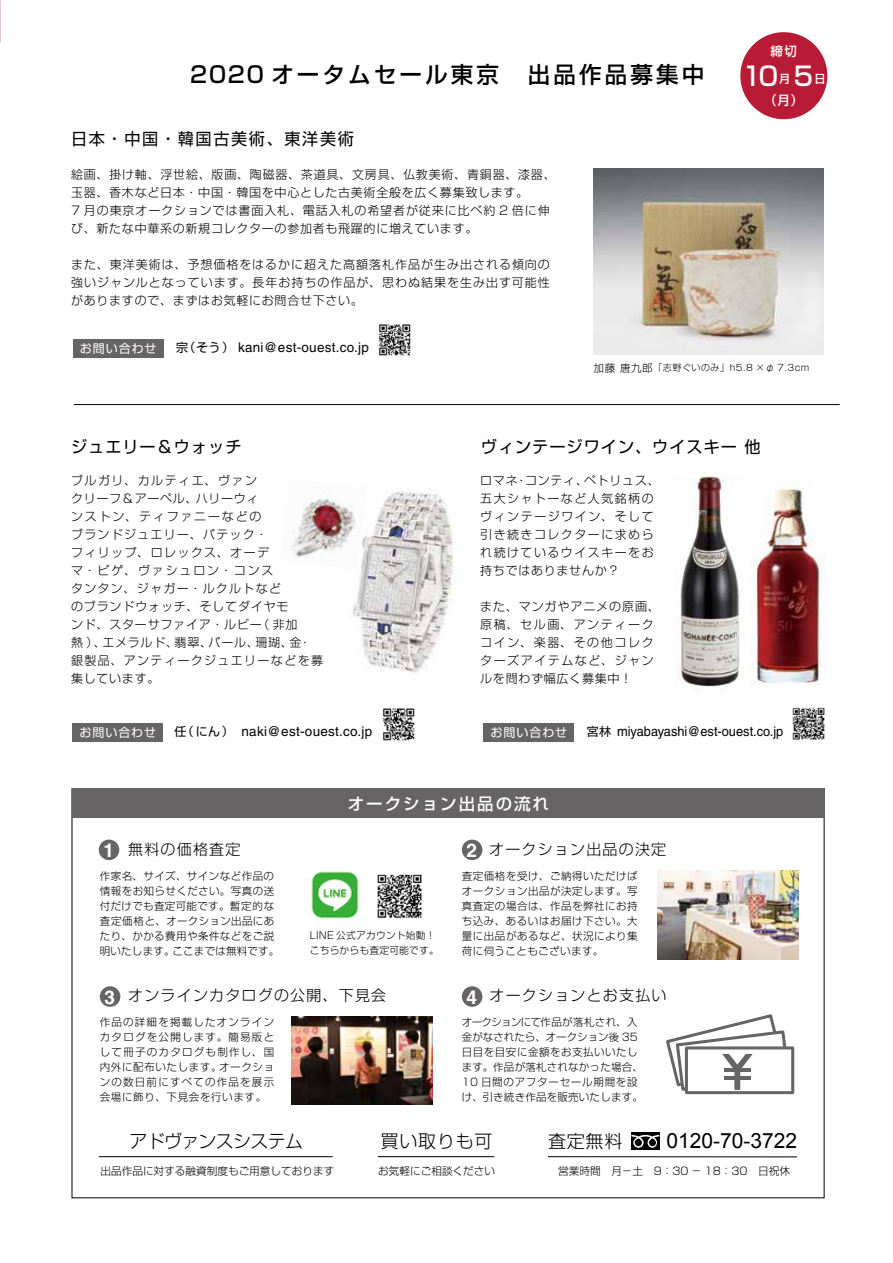
<style>
.page{position:relative;width:893px;height:1263px;background:#fff}
.page>*{position:absolute;margin:0;border:0;box-sizing:border-box;transform-origin:0 0}
.t1{font:500 25.95px "Shin Go Pr 5";color:#fff}
.t2{font:500 22.5px "Shin Go Pr 5";letter-spacing:.14em;color:#000}
.t3{font:21px "Arial";color:#000}
.t4{font:700 19.05px "Helvetica";color:#fff}
.t5{font:300 18px "Shin Go Pr 5";letter-spacing:-.04em;color:#000}
.t6{font:16.5px "Shin Go Pro";letter-spacing:.06em;color:#000}
.t7{font:16.5px "Shin Go Pro";letter-spacing:.1em;color:#000}
.t8{font:500 16.5px "Shin Go Pro";letter-spacing:.12em;color:#fff}
.t9{font:300 15px "Shin Go Pr 5";letter-spacing:.08em;color:#000}
.t10{font:300 15px "Shin Go Pro";letter-spacing:.08em;color:#000}
.t11{font:13.5px "Helvetica";letter-spacing:.02em;color:#000}
.t12{font:13.5px "Helvetica";color:#000;scale:.95 1}
.t13{font:500 12.75px "Shin Go Pr 5";color:#fff}
.t14{font:300 12px/18px "Shin Go Pr 5";letter-spacing:.075em;color:#000}
.t15{font:300 12px/18px "Shin Go Pr 5";letter-spacing:.105em;color:#000}
.t16{font:300 12px/18px "Shin Go Pr 5";letter-spacing:.12em;color:#000}
.t17{font:300 12px/18px "Shin Go Pr 5";letter-spacing:.125em;color:#000}
.t18{font:12px "Shin Go Pro";letter-spacing:.08em;color:#fff}
.t19{font:500 11.4px "Shin Go Pr 5";color:#fff}
.t20{font:300 10.65px "Shin Go Pr 5";color:#000}
.t21{font:300 10.5px/15px "Shin Go Pr 5";letter-spacing:.04em;color:#000;text-align:justify}
.t22{font:300 10.5px/15px "Shin Go Pr 5";letter-spacing:.02em;color:#000}
.t23{font:300 9.75px/15px "Shin Go Pr 5";letter-spacing:.02em;color:#000}
.t24{font:300 9px "Shin Go Pr 5";letter-spacing:.06em;color:#000}
.s1{font-family:"Shin Go Pro";font-size:12px}
.s2{font-size:10.5px}
</style>
<div class="page">
<img style="left:353px;top:490px;width:100px;height:183px">
<img style="left:291px;top:490px;width:75px;height:80px">
<div style="left:99px;top:839px;width:20px;height:21px;background:#666464;border-radius:50%"></div>
<div style="left:100px;top:986px;width:20px;height:21px;background:#666464;border-radius:50%"></div>
<div style="left:462px;top:839px;width:20px;height:21px;background:#666464;border-radius:50%"></div>
<div style="left:462px;top:986px;width:20px;height:21px;background:#666464;border-radius:50%"></div>
<div style="left:72px;top:788px;width:752px;height:30px;background:#666464"></div>
<div style="left:631px;top:1132px;width:28px;height:18px;background:#000"></div>
<svg style="left:631px;top:1135px;width:28px;height:13px"></svg>
<hr style="left:99px;top:1156px;width:234px;height:1px;background:#000">
<hr style="left:548px;top:1156px;width:249px;height:1px;background:#000">
<hr style="left:378px;top:1156px;width:116px;height:1px;background:#000">
<div style="left:740px;top:32px;width:87px;height:87px;background:#b81b35;border-radius:50%"></div>
<img style="left:311px;top:871px;width:48px;height:48px">
<img style="left:377px;top:874px;width:45px;height:45px">
<img style="left:658px;top:870px;width:140px;height:90px">
<img style="left:291px;top:1016px;width:141px;height:89px">
<div style="left:685px;top:1046px;width:109px;height:48px;background:#666464"></div>
<svg style="left:666px;top:1014px;width:126px;height:78px"></svg>
<hr style="left:724px;top:1068px;width:27px;height:4px;background:#666464">
<hr style="left:724px;top:1076px;width:27px;height:3px;background:#666464">
<div style="left:73px;top:339px;width:91px;height:18px;background:#666464"></div>
<div style="left:72px;top:723px;width:91px;height:18px;background:#666464"></div>
<div style="left:483px;top:723px;width:91px;height:18px;background:#666464"></div>
<img style="left:378px;top:324px;width:33px;height:32px">
<img style="left:382px;top:708px;width:33px;height:33px">
<img style="left:792px;top:707px;width:33px;height:33px">
<img style="left:676px;top:476px;width:67px;height:214px">
<img style="left:753px;top:487px;width:68px;height:198px">
<img style="left:593px;top:169px;width:230px;height:186px">
<hr style="left:74px;top:404px;width:766px;height:1px;background:#000">
<h2 class="t2" style="left:190px;top:55px;width:516px">2020 オータムセール東京　出品作品募集中</h2>
<h3 class="t7" style="left:71px;top:125px;width:284px">日本・中国・韓国古美術、東洋美術</h3>
<p class="t14" style="left:71px;top:165px;width:486px">絵画、掛け軸、浮世絵、版画、陶磁器、茶道具、文房具、仏教美術、青銅器、漆器、玉器、香木など日本・中国・韓国を中心とした古美術全般を広く募集致します。<br>7 月の東京オークションでは書面入札、電話入札の希望者が従来に比べ約 2 倍に伸び、新たな中華系の新規コレクターの参加者も飛躍的に増えています。</p>
<p class="t14" style="left:71px;top:255px;width:480px;text-align:justify">また、東洋美術は、予想価格をはるかに超えた高額落札作品が生み出される傾向の強いジャンルとなっています。長年お持ちの作品が、思わぬ結果を生み出す可能性がありますので、まずはお気軽にお問合せ下さい。</p>
<p class="t18" style="left:80px;top:338px;width:78px">お問い合わせ</p>
<p class="t11" style="left:176px;top:340px;width:194px"><span class="s1">宗（そう）</span> kani@est-ouest.co.jp</p>
<p class="t13" style="left:771px;top:41px;width:28px">締切</p>
<h1 class="t1" style="left:742px;top:55px;width:38px">10</h1>
<p class="t19" style="left:779px;top:69px;width:13px">月</p>
<h1 class="t1" style="left:794px;top:55px;width:21px">5</h1>
<p class="t19" style="left:814px;top:69px;width:13px">日</p>
<p class="t13" style="left:765px;top:89px;width:40px">（月）</p>
<p class="t24" style="left:594px;top:360px;width:217px"><span class="s2">加藤 唐九郎</span>「志野ぐいのみ」h5.8 ×φ 7.3cm</p>
<h3 class="t6" style="left:71px;top:433px;width:172px">ジュエリー＆ウォッチ</h3>
<h3 class="t6" style="left:481px;top:433px;width:281px">ヴィンテージワイン、ウイスキー 他</h3>
<p class="t15" style="left:71px;top:470px;width:253px">ブルガリ、カルティエ、ヴァン<br>クリーフ＆アーペル、ハリーウィ<br>ンストン、ティファニーなどの<br>ブランドジュエリー、パテック・<br>フィリップ、ロレックス、オーデ<br>マ・ピゲ、ヴァシュロン・コンス<br>タンタン、ジャガー・ルクルトなど<br>のブランドウォッチ、そしてダイヤモ<br>ンド、スターサファイア・ルビー（非加<br>熱）、エメラルド、翡翠、パール、珊瑚、金・銀製品、アンティークジュエリーなどを募集しています。</p>
<p class="t16" style="left:480px;top:470px;width:181px">ロマネ・コンティ、ペトリュス、五大シャトーなど人気銘柄のヴィンテージワイン、そして引き続きコレクターに求められ続けているウイスキーをお持ちではありませんか？</p>
<p class="t17" style="left:480px;top:596px;width:181px">また、マンガやアニメの原画、原稿、セル画、アンティークコイン、楽器、その他コレクターズアイテムなど、ジャンルを問わず幅広く募集中！</p>
<p class="t11" style="left:175px;top:723px;width:199px"><span class="s1">任（にん）　</span>naki@est-ouest.co.jp</p>
<p class="t12" style="left:587px;top:723px;width:208px"><span class="s1">宮林</span> miyabayashi@est-ouest.co.jp</p>
<p class="t18" style="left:79px;top:722px;width:78px">お問い合わせ</p>
<p class="t18" style="left:490px;top:722px;width:78px">お問い合わせ</p>
<h3 class="t4" style="left:103px;top:839px;width:12px">1</h3>
<h3 class="t10" style="left:128px;top:837px;width:114px">無料の価格査定</h3>
<h3 class="t8" style="left:348px;top:790px;width:203px">オークション出品の流れ</h3>
<h3 class="t9" style="left:489px;top:837px;width:178px">オークション出品の決定</h3>
<h3 class="t4" style="left:466px;top:838px;width:12px">2</h3>
<p class="t21" style="left:100px;top:867px;width:181px;text-align:left">作家名、サイズ、サインなど作品の情報をお知らせください。写真の送付だけでも査定可能です。暫定的な査定価格と、オークション出品にあたり、かかる費用や条件などをご説明いたします。ここまでは無料です。</p>
<p class="t21" style="left:462px;top:867px;width:177px">査定価格を受け、ご納得いただけばオークション出品が決定します。写真査定の場合は、作品を弊社にお持ち込み、あるいはお届け下さい。大量に出品があるなど、状況により集荷に伺うこともございます。</p>
<p class="t23" style="left:310px;top:927px;width:131px">LINE 公式アカウント始動！こちらからも査定可能です。</p>
<h3 class="t4" style="left:104px;top:985px;width:12px">3</h3>
<h3 class="t9" style="left:128px;top:983px;width:259px">オンラインカタログの公開、下見会</h3>
<h3 class="t9" style="left:490px;top:983px;width:178px">オークションとお支払い</h3>
<h3 class="t4" style="left:466px;top:985px;width:12px">4</h3>
<p class="t21" style="left:100px;top:1013px;width:176px">作品の詳細を掲載したオンラインカタログを公開します。簡易版として冊子のカタログも制作し、国内外に配布いたします。オークションの数日前にすべての作品を展示会場に飾り、下見会を行います。</p>
<p class="t22" style="left:462px;top:1013px;width:183px">オークションにて作品が落札され、入金がなされたら、オークション後 35日目を目安に金額をお支払いいたします。作品が落札されなかった場合、<br>10 日間のアフターセール期間を設け、引き続き作品を販売いたします。</p>
<h3 class="t5" style="left:129px;top:1127px;width:175px">アドヴァンスシステム</h3>
<p class="t20" style="left:100px;top:1162px;width:235px">出品作品に対する融資制度もご用意しております</p>
<p class="t20" style="left:378px;top:1162px;width:118px">お気軽にご相談ください</p>
<h3 class="t5" style="left:381px;top:1127px;width:113px">買い取りも可</h3>
<h3 class="t5" style="left:548px;top:1127px;width:76px">査定無料</h3>
<h3 class="t3" style="left:666px;top:1127px;width:132px">0120-70-3722</h3>
<p class="t20" style="left:558px;top:1162px;width:233px">営業時間　月－土　9：30 － 18：30　日祝休</p>
</div>
